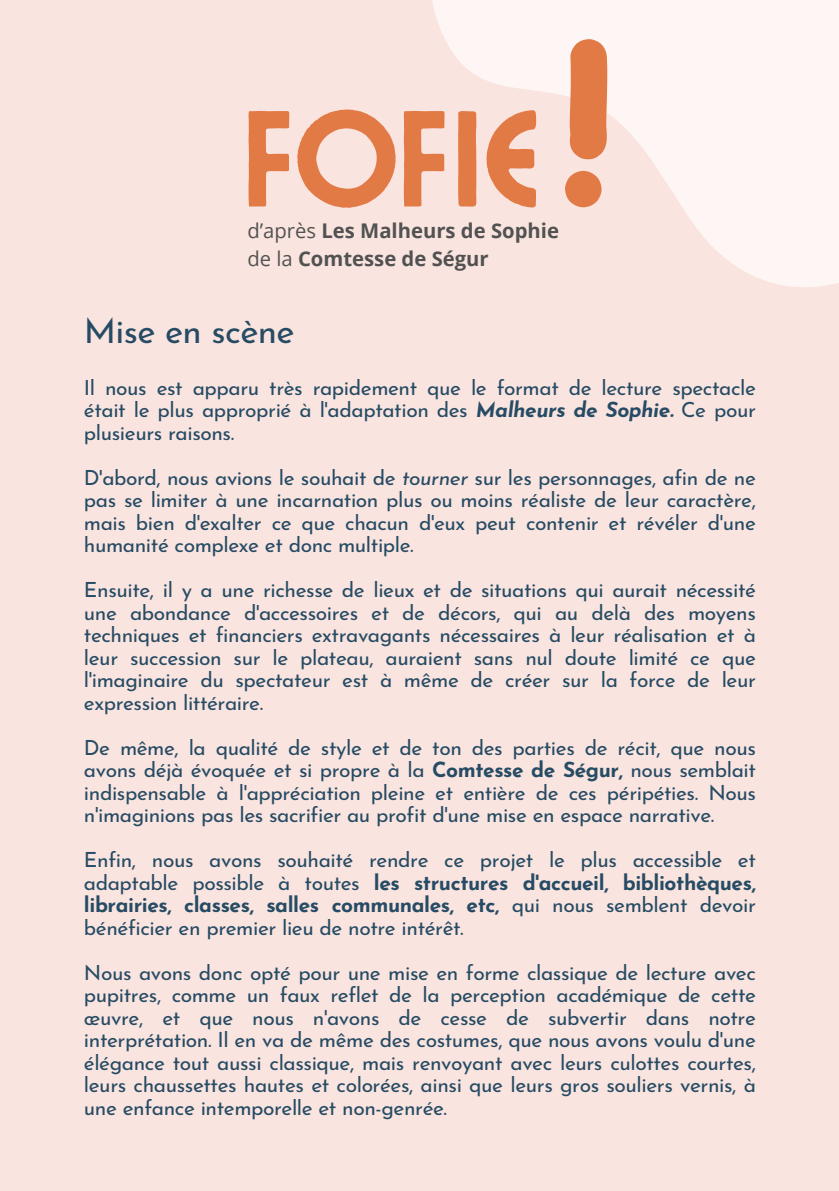
<style>
.page{position:relative;width:839px;height:1191px;background:#fff}
.page>*{position:absolute;margin:0;border:0;box-sizing:border-box;transform-origin:0 0}
.t1{font:136.4px "Ayr Lucidity Condensed";letter-spacing:-.015em;color:#e27a46}
.t2{font:35px "Josefin Sans";letter-spacing:-.02em;color:#264b64}
.t3{font:21px/22.4px "Josefin Sans";letter-spacing:-.02em;color:#264b64;text-align:justify}
.t4{font:700 20.2px "Open Sans";color:#525252}
.s1{font-weight:400}
.s2{font-weight:700;font-style:italic}
.s3{font-style:italic}
.s4{font-weight:700}
</style>
<div class="page">
<div style="left:0;top:0;width:838px;height:1191px;background:#fae4df"></div>
<svg style="left:432px;top:0;width:406px;height:287px;fill:#fdf6f4"></svg>
<svg style="left:565px;top:171px;width:36px;height:36px"></svg>
<svg style="left:569px;top:39px;width:38px;height:121px;background:#e48657"></svg>
<p class="t1" style="left:242px;top:70px;width:303px">FOFIE</p>
<p class="t4" style="left:247px;top:216px;width:313px"><span class="s1">d’après</span> Les Malheurs de Sophie</p>
<h1 class="t4" style="left:247px;top:245px;width:243px"><span class="s1">de la</span> Comtesse de Ségur</h1>
<p class="t2" style="left:84px;top:317px;width:212px">Mise en scène</p>
<p class="t3" style="left:84px;top:378px;width:673px">Il nous est apparu très rapidement que le format de lecture spectacle était le plus approprié à l'adaptation des <span class="s2">Malheurs de Sophie.</span> Ce pour plusieurs raisons.</p>
<p class="t3" style="left:84px;top:468px;width:673px">D'abord, nous avions le souhait de <span class="s3">tourner</span> sur les personnages, afin de ne pas se limiter à une incarnation plus ou moins réaliste de leur caractère, mais bien d'exalter ce que chacun d'eux peut contenir et révéler d'une humanité complexe et donc multiple.</p>
<h2 class="t3" style="left:84px;top:581px;width:673px">Ensuite, il y a une richesse de lieux et de situations qui aurait nécessité une abondance d'accessoires et de décors, qui au delà des moyens techniques et financiers extravagants nécessaires à leur réalisation et à leur succession sur le plateau, auraient sans nul doute limité ce que l'imaginaire du spectateur est à même de créer sur la force de leur expression littéraire.</h2>
<p class="t3" style="left:84px;top:738px;width:673px">De même, la qualité de style et de ton des parties de récit, que nous avons déjà évoquée et si propre à la <span class="s4">Comtesse de Ségur,</span> nous semblait indispensable à l'appréciation pleine et entière de ces péripéties. Nous n'imaginions pas les sacrifier au profit d'une mise en espace narrative.</p>
<p class="t3" style="left:84px;top:851px;width:673px">Enfin, nous avons souhaité rendre ce projet le plus accessible et adaptable possible à toutes <span class="s4">les structures d'accueil, bibliothèques, librairies, classes, salles communales, etc,</span> qui nous semblent devoir bénéficier en premier lieu de notre intérêt.</p>
<p class="t3" style="left:84px;top:963px;width:673px">Nous avons donc opté pour une mise en forme classique de lecture avec pupitres, comme un faux reflet de la perception académique de cette œuvre, et que nous n'avons de cesse de subvertir dans notre interprétation. Il en va de même des costumes, que nous avons voulu d'une élégance tout aussi classique, mais renvoyant avec leurs culottes courtes, leurs chaussettes hautes et colorées, ainsi que leurs gros souliers vernis, à une enfance intemporelle et non-genrée.</p>
</div>
